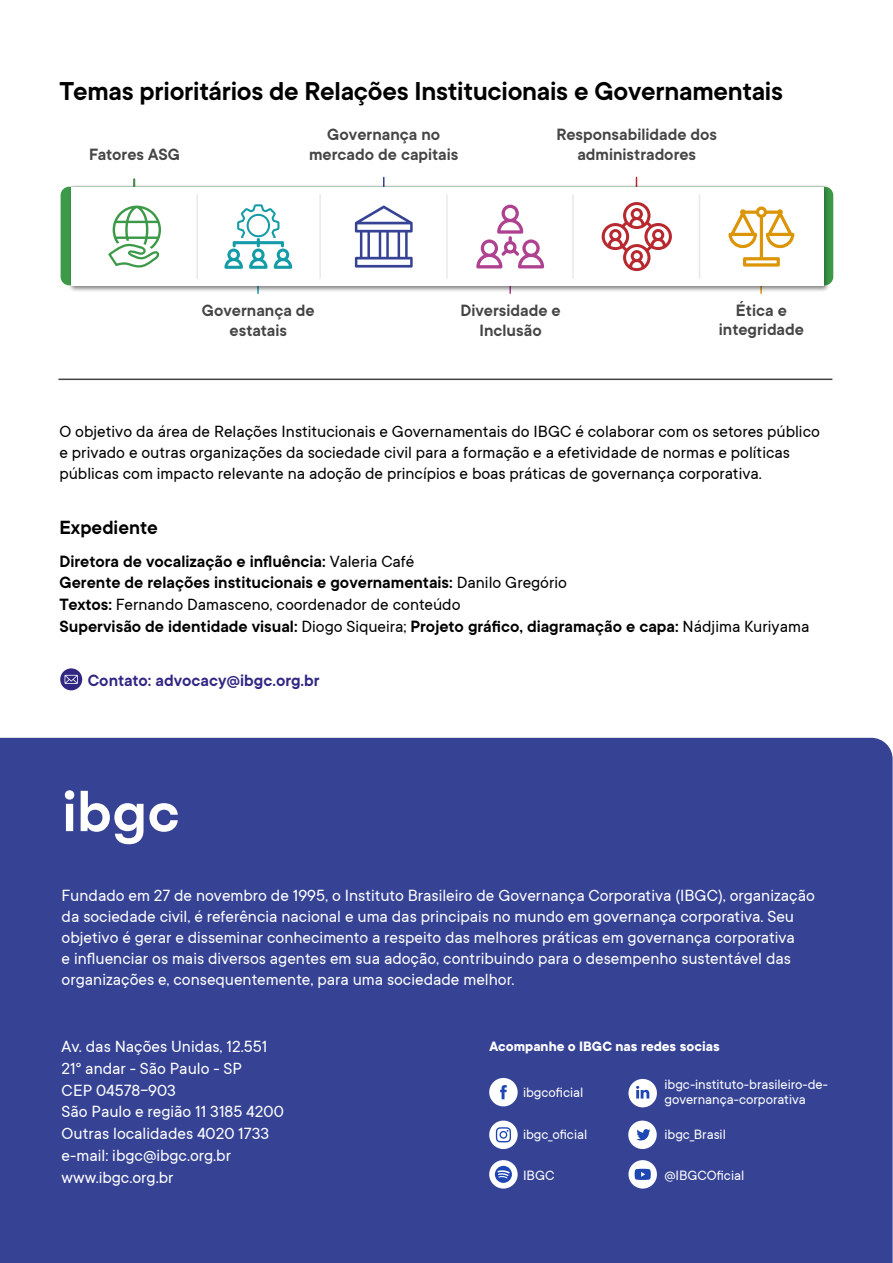
<style>
.page{position:relative;width:893px;height:1263px;background:#fff}
.page>*{position:absolute;margin:0;border:0;box-sizing:border-box;transform-origin:0 0}
.t1{font:600 28.5px "TT Commons";letter-spacing:-.01em;color:#000}
.t2{font:600 21px "TT Commons";color:#000}
.t3{font:18px/21.8px "TT Commons";color:#fff}
.t4{font:18px/21px "TT Commons";color:#000}
.t5{font:600 18px/21.8px "TT Commons";color:#000}
.t6{font:600 18px/19.5px "TT Commons";color:#454545;text-align:center}
.t7{font:600 18px "TT Commons";color:#312783}
.t8{font:15px/15px "TT Commons";color:#fff}
.t9{font:700 15px "TT Commons";color:#fff}
.s1{font-weight:400}
</style>
<div class="page">
<hr style="left:509px;top:245px;width:2px;height:48px;background:#af4191">
<hr style="left:383px;top:177px;width:1px;height:49px;background:#364395">
<hr style="left:257px;top:245px;width:2px;height:48px;background:#139ba7">
<hr style="left:760px;top:245px;width:2px;height:48px;background:#db9506">
<hr style="left:133px;top:179px;width:2px;height:48px;background:#000">
<hr style="left:636px;top:177px;width:1px;height:49px;background:#b8282f">
<svg style="left:60px;top:668px;width:22px;height:22px"></svg>
<div style="left:0;top:738px;width:893px;height:525px;background:#364395"></div>
<svg style="left:65px;top:790px;width:9px;height:41px"></svg>
<svg style="left:81px;top:791px;width:97px;height:53px"></svg>
<svg style="left:489px;top:1078px;width:29px;height:29px"></svg>
<svg style="left:628px;top:1078px;width:29px;height:29px"></svg>
<div style="left:489px;top:1078px;width:29px;height:28px;background:#fff;border-radius:50%"></div>
<svg style="left:500px;top:1085px;width:7px;height:15px"></svg>
<div style="left:489px;top:1120px;width:29px;height:29px;background:#fff;border-radius:50%"></div>
<svg style="left:496px;top:1127px;width:15px;height:15px"></svg>
<div style="left:628px;top:1079px;width:29px;height:28px;background:#fff;border-radius:50%"></div>
<svg style="left:636px;top:1085px;width:13px;height:13px"></svg>
<div style="left:628px;top:1120px;width:29px;height:29px;background:#fff;border-radius:50%"></div>
<svg style="left:637px;top:1129px;width:13px;height:12px"></svg>
<div style="left:489px;top:1160px;width:29px;height:28px;background:#fff;border-radius:50%"></div>
<svg style="left:495px;top:1166px;width:17px;height:17px"></svg>
<div style="left:628px;top:1160px;width:29px;height:28px;background:#fff;border-radius:50%"></div>
<svg style="left:634px;top:1168px;width:17px;height:12px"></svg>
<svg style="left:65px;top:675px;width:13px;height:9px"></svg>
<hr style="left:134px;top:179px;width:1px;height:48px;background:#3c9948">
<div style="left:68px;top:184px;width:762px;height:108px;background:#000;opacity:.3"></div>
<svg style="left:71px;top:187px;width:752px;height:98px"></svg>
<svg style="left:224px;top:204px;width:68px;height:65px"></svg>
<svg style="left:728px;top:207px;width:66px;height:60px"></svg>
<svg style="left:476px;top:205px;width:68px;height:63px"></svg>
<svg style="left:108px;top:206px;width:53px;height:62px"></svg>
<svg style="left:355px;top:205px;width:58px;height:63px"></svg>
<svg style="left:602px;top:202px;width:70px;height:69px"></svg>
<hr style="left:58px;top:379px;width:774px;height:1px;background:#424241">
<hr style="left:196px;top:195px;width:2px;height:83px;background:#e9e9e9">
<hr style="left:319px;top:195px;width:2px;height:83px;background:#e9e9e9">
<hr style="left:446px;top:195px;width:2px;height:83px;background:#e9e9e9">
<hr style="left:572px;top:195px;width:2px;height:83px;background:#e9e9e9">
<hr style="left:699px;top:195px;width:1px;height:83px;background:#e9e9e9">
<h1 class="t1" style="left:60px;top:75px;width:725px">Temas prioritários de Relações Institucionais e Governamentais</h1>
<p class="t6" style="left:89px;top:145px;width:92px">Fatores ASG</p>
<p class="t6" style="left:309px;top:125px;width:151px">Governança no mercado de capitais</p>
<p class="t6" style="left:556px;top:125px;width:162px">Responsabilidade dos administradores</p>
<p class="t6" style="left:202px;top:301px;width:114px">Governança de estatais</p>
<p class="t6" style="left:461px;top:301px;width:102px">Diversidade e<br>Inclusão</p>
<p class="t6" style="left:719px;top:301px;width:87px">Ética e integridade</p>
<p class="t4" style="left:60px;top:421px;width:762px">O objetivo da área de Relações Institucionais e Governamentais do IBGC é colaborar com os setores público e privado e outras organizações da sociedade civil para a formação e a efetividade de normas e políticas públicas com impacto relevante na adoção de princípios e boas práticas de governança corporativa.</p>
<p class="t2" style="left:60px;top:516px;width:100px">Expediente</p>
<p class="t5" style="left:60px;top:550px;width:751px">Diretora de vocalização e influência: <span class="s1">Valeria Café<br></span>Gerente de relações institucionais e governamentais: <span class="s1">Danilo Gregório<br></span>Textos: <span class="s1">Fernando Damasceno, coordenador de conteúdo<br></span>Supervisão de identidade visual: <span class="s1">Diogo Siqueira;</span> Projeto gráfico, diagramação e capa: <span class="s1">Nádjima Kuriyama</span></p>
<p class="t7" style="left:88px;top:670px;width:233px">Contato: advocacy@ibgc.org.br</p>
<p class="t3" style="left:62px;top:885px;width:755px;line-height:21px">Fundado em 27 de novembro de 1995, o Instituto Brasileiro de Governança Corporativa (IBGC), organização da sociedade civil, é referência nacional e uma das principais no mundo em governança corporativa. Seu objetivo é gerar e disseminar conhecimento a respeito das melhores práticas em governança corporativa<br>e influenciar os mais diversos agentes em sua adoção, contribuindo para o desempenho sustentável das organizações e, consequentemente, para uma sociedade melhor.</p>
<p class="t3" style="left:62px;top:1036px;width:224px">Av. das Nações Unidas, 12.551<br>21º andar - São Paulo - SP<br>CEP 04578-903<br>São Paulo e região 11 3185 4200<br>Outras localidades 4020 1733 e-mail: ibgc@ibgc.org.br www.ibgc.org.br</p>
<p class="t9" style="left:489px;top:1038px;width:232px">Acompanhe o IBGC nas redes socias</p>
<p class="t8" style="left:664px;top:1077px;width:165px">ibgc-instituto-brasileiro-de&shy;governança-corporativa</p>
<p class="t8" style="left:523px;top:1085px;width:62px">ibgcoficial</p>
<p class="t8" style="left:523px;top:1127px;width:66px">ibgc_oficial</p>
<p class="t8" style="left:664px;top:1127px;width:63px">ibgc_Brasil</p>
<p class="t8" style="left:664px;top:1167px;width:81px">@IBGCOficial</p>
<p class="t8" style="left:523px;top:1167px;width:33px">IBGC</p>
</div>
